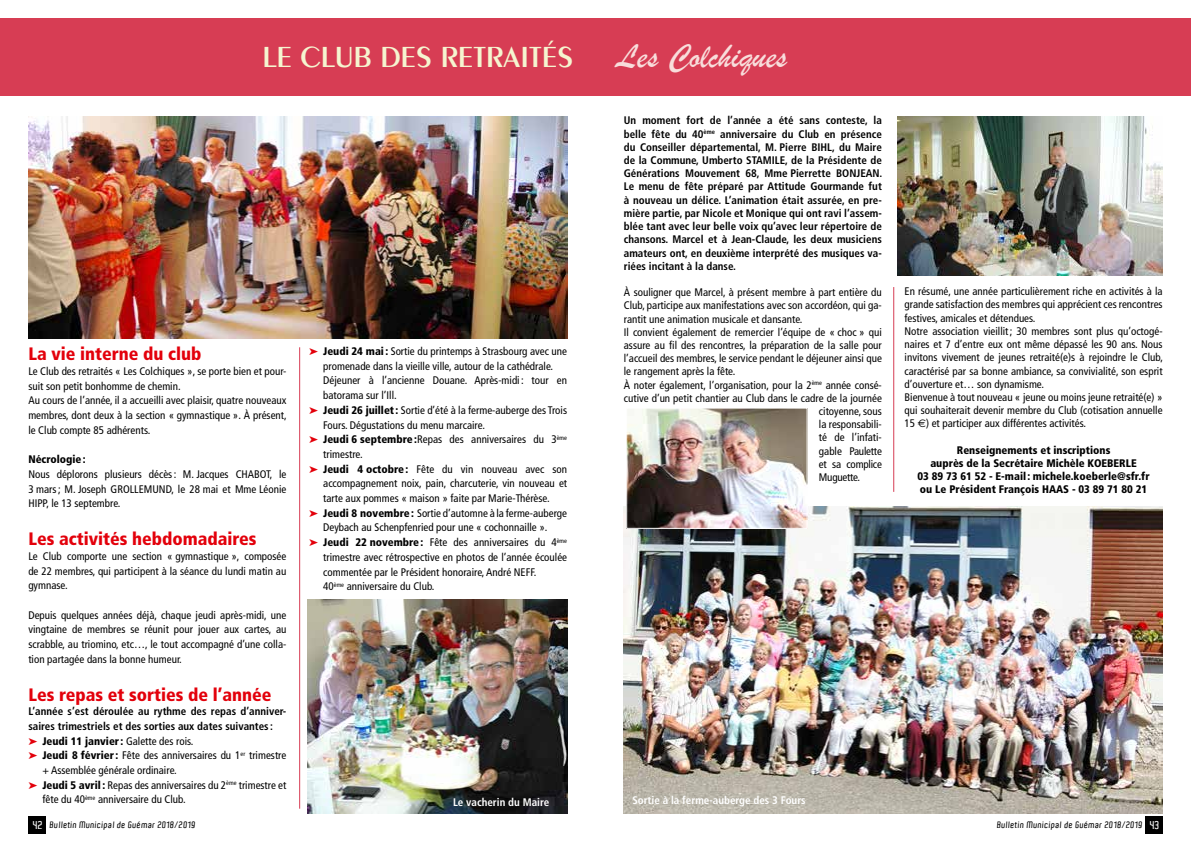
<style>
.page{position:relative;width:1191px;height:842px;background:#fff}
.page>*{position:absolute;margin:0;border:0;box-sizing:border-box;transform-origin:0 0}
.t1{font:600 31px "Peignot";color:#f5f5d0}
.t2{font:900 condensed 18px "Frutiger";color:#e3000b}
.t3{font:condensed 11px/14.7px "Frutiger";color:#000;text-align:justify}
.t4{font:700 condensed 11px/13.2px "Frutiger";color:#000;text-align:justify}
.t5{font:900 condensed 11px/13.2px "Frutiger";color:#000;text-align:center}
.t6{font:700 condensed 11px "Frutiger";color:#fff}
.t7{font:condensed 11px "Frutiger";letter-spacing:-.02em;color:#000}
.t8{font:600 9px "Aldo";color:#000}
.s1{font-family:"Brush Script";font-weight:400;font-size:35px;color:#f8dddb}
.s2{color:#e3000b}
.s3{font-weight:400}
.s4{font-weight:900}
.s5{font-family:"Euro Sans";font-stretch:normal}
.s6{font-size:11px;color:#fff}
</style>
<div class="page">
<div style="left:1145px;top:816px;width:17px;height:17px;background:#000"></div>
<div style="left:29px;top:816px;width:17px;height:17px;background:#000"></div>
<div style="left:0;top:18px;width:595px;height:78px;background:#d73d54"></div>
<div style="left:595px;top:18px;width:596px;height:78px;background:#d73d54"></div>
<img style="left:28px;top:116px;width:539px;height:222px">
<img style="left:624px;top:507px;width:538px;height:307px">
<img style="left:307px;top:600px;width:260px;height:214px">
<img style="left:628px;top:410px;width:177px;height:117px">
<div style="left:626px;top:408px;width:181px;height:121px;border:1px solid #fff"></div>
<hr style="left:299px;top:347px;width:1px;height:462px;background:#d73d54">
<img style="left:897px;top:116px;width:265px;height:160px">
<hr style="left:893px;top:287px;width:1px;height:205px;background:#d73d54">
<h1 class="t1" style="left:262px;top:38px;width:526px">LE CLUB DES RETRAITÉS <span class="s1">Les Colchiques</span></h1>
<h2 class="t2" style="left:28px;top:343px;width:175px">La vie interne du club</h2>
<p class="t3" style="left:28px;top:364px;width:260px;text-align:left">Le Club des retraités « Les Colchiques », se porte bien et pour&shy;suit son petit bonhomme de chemin.<br>Au cours de l’année, il a accueilli avec plaisir, quatre nouveaux membres, dont deux à la section « gymnastique ». À présent, le Club compte 85 adhérents.</p>
<p class="t5" style="left:28px;top:453px;width:59px">Nécrologie:</p>
<p class="t3" style="left:28px;top:467px;width:259px">Nous déplorons plusieurs décès: M. Jacques CHABOT, le 3 mars; M. Joseph GROLLEMUND, le 28 mai et Mme Léonie HIPP, le 13 septembre.</p>
<h2 class="t2" style="left:28px;top:528px;width:230px">Les activités hebdomadaires</h2>
<p class="t3" style="left:28px;top:549px;width:259px">Le Club comporte une section « gymnastique », composée de 22 membres, qui participent à la séance du lundi matin au gymnase.</p>
<p class="t3" style="left:28px;top:607px;width:259px">Depuis quelques années déjà, chaque jeudi après-midi, une vingtaine de membres se réunit pour jouer aux cartes, au scrabble, au triomino, etc…, le tout accompagné d’une colla&shy;tion partagée dans la bonne humeur.</p>
<h2 class="t2" style="left:28px;top:683px;width:245px">Les repas et sorties de l’année</h2>
<p class="t4" style="left:28px;top:705px;width:259px">L’année s’est déroulée au rythme des repas d’anniver-</p>
<p class="t4" style="left:28px;top:719px;width:246px">saires trimestriels et des sorties aux dates suivantes :</p>
<p class="t5" style="left:28px;top:734px;width:167px"><span class="s2">➤</span> Jeudi 11 janvier: <span class="s3">Galette des rois.</span></p>
<p class="t3" style="left:28px;top:748px;width:259px"><span class="s2">➤</span> <span class="s4">Jeudi 8 février:</span> Fête des anniversaires du 1<sup>er</sup> trimestre</p>
<p class="t3" style="left:43px;top:763px;width:136px">+ Assemblée générale ordinaire.</p>
<p class="t3" style="left:28px;top:778px;width:259px"><span class="s2">➤</span> <span class="s4">Jeudi 5 avril:</span> Repas des anniversaires du 2<sup>ème</sup> trimestre et</p>
<p class="t3" style="left:43px;top:792px;width:145px">fête du 40<sup>ème</sup> anniversaire du Club.</p>
<p class="t3" style="left:309px;top:344px;width:259px"><span class="s2">➤</span> <span class="s4">Jeudi 24 mai:</span> Sortie du printemps à Strasbourg avec une</p>
<p class="t3" style="left:323px;top:359px;width:231px">promenade dans la vieille ville, autour de la cathédrale.</p>
<p class="t3" style="left:323px;top:373px;width:245px">Déjeuner à l’ancienne Douane. Après-midi : tour en</p>
<p class="t3" style="left:323px;top:388px;width:75px">batorama sur l’Ill.</p>
<p class="t3" style="left:309px;top:403px;width:259px"><span class="s2">➤</span> <span class="s4">Jeudi 26 juillet:</span> Sortie d’été à la ferme-auberge des Trois</p>
<p class="t3" style="left:323px;top:417px;width:163px">Fours. Dégustations du menu marcaire.</p>
<p class="t3" style="left:309px;top:432px;width:259px"><span class="s2">➤</span> <span class="s4">Jeudi 6 septembre:</span>Repas des anniversaires du 3<sup>ème</sup></p>
<p class="t3" style="left:323px;top:447px;width:41px">trimestre.</p>
<p class="t3" style="left:309px;top:462px;width:259px"><span class="s2">➤</span> <span class="s4">Jeudi 4 octobre:</span> Fête du vin nouveau avec son</p>
<p class="t3" style="left:323px;top:476px;width:245px">accompagnement noix, pain, charcuterie, vin nouveau et</p>
<p class="t3" style="left:323px;top:491px;width:228px">tarte aux pommes « maison » faite par Marie-Thérèse.</p>
<p class="t3" style="left:309px;top:506px;width:259px"><span class="s2">➤</span> <span class="s4">Jeudi 8 novembre:</span> Sortie d’automne à la ferme-auberge</p>
<p class="t3" style="left:323px;top:520px;width:226px">Deybach au Schenpfenried pour une « cochonnaille ».</p>
<p class="t3" style="left:309px;top:535px;width:259px"><span class="s2">➤</span> <span class="s4">Jeudi 22 novembre:</span> Fête des anniversaires du 4<sup>ème</sup></p>
<p class="t3" style="left:323px;top:550px;width:245px">trimestre avec rétrospective en photos de l’année écoulée</p>
<p class="t3" style="left:323px;top:564px;width:214px">commentée par le Président honoraire, André NEFF.</p>
<p class="t3" style="left:323px;top:579px;width:113px">40<sup>ème</sup> anniversaire du Club.</p>
<p class="t4" style="left:624px;top:114px;width:260px">Un moment fort de l’année a été sans conteste, la belle fête du 40<sup>ème</sup> anniversaire du Club en présence du Conseiller départemental, M. Pierre BIHL, du Maire de la Commune, Umberto STAMILE, de la Présidente de Générations Mouvement 68, Mme Pierrette BONJEAN.<br>Le menu de fête préparé par Attitude Gourmande fut à nouveau un délice. L’animation était assurée, en pre&shy;mière partie, par Nicole et Monique qui ont ravi l’assem&shy;blée tant avec leur belle voix qu’avec leur répertoire de chansons. Marcel et à Jean-Claude, les deux musiciens amateurs ont, en deuxième interprété des musiques va&shy;riées incitant à la danse.</p>
<p class="t3" style="left:624px;top:285px;width:259px">À souligner que Marcel, à présent membre à part entière du</p>
<p class="t3" style="left:624px;top:298px;width:259px">Club, participe aux manifestations avec son accordéon, qui ga-</p>
<p class="t3" style="left:624px;top:311px;width:180px">rantit une animation musicale et dansante.</p>
<p class="t3" style="left:624px;top:325px;width:259px">Il convient également de remercier l’équipe de « choc » qui</p>
<p class="t3" style="left:624px;top:338px;width:259px">assure au fil des rencontres, la préparation de la salle pour</p>
<p class="t3" style="left:624px;top:351px;width:259px">l’accueil des membres, le service pendant le déjeuner ainsi que</p>
<p class="t3" style="left:624px;top:364px;width:113px">le rangement après la fête.</p>
<p class="t3" style="left:624px;top:377px;width:259px">À noter également, l’organisation, pour la 2<sup>ème</sup> année consé-</p>
<p class="t3" style="left:624px;top:391px;width:259px">cutive d’un petit chantier au Club dans le cadre de la journée</p>
<p class="t3" style="left:819px;top:404px;width:64px">citoyenne, sous</p>
<p class="t3" style="left:819px;top:417px;width:64px">la responsabili-</p>
<p class="t3" style="left:819px;top:430px;width:64px">té de l’infati-</p>
<p class="t7" style="left:819px;top:444px;width:64px">gable Paulette</p>
<p class="t7" style="left:819px;top:457px;width:64px">et sa complice</p>
<p class="t7" style="left:819px;top:471px;width:43px">Muguette.</p>
<p class="t6" style="left:453px;top:795px;width:98px">Le vacherin du Maire</p>
<p class="t6" style="left:632px;top:794px;width:175px">Sortie à la ferme-auberge des 3 Fours</p>
<p class="t3" style="left:904px;top:285px;width:260px;line-height:13.2px;text-align:left">En résumé, une année particulièrement riche en activités à la grande satisfaction des membres qui apprécient ces rencontres festives, amicales et détendues.<br>Notre association vieillit; 30 membres sont plus qu’octogé&shy;naires et 7 d’entre eux ont même dépassé les 90 ans. Nous invitons vivement de jeunes retraité(e)s à rejoindre le Club, caractérisé par sa bonne ambiance, sa convivialité, son esprit d’ouverture et… son dynamisme.<br>Bienvenue à tout nouveau « jeune ou moins jeune retraité(e) » qui souhaiterait devenir membre du Club (cotisation annuelle 15 <span class="s5">E</span>) et participer aux différentes activités.</p>
<p class="t5" style="left:917px;top:443px;width:234px">Renseignements et inscriptions<br>auprès de la Secrétaire Michèle KOEBERLE<br>03 89 73 61 52 - E-mail: michele.koeberle@sfr.fr ou Le Président François HAAS - 03 89 71 80 21</p>
<p class="t8" style="left:33px;top:820px;width:164px"><span class="s6">42</span> Bulletin Municipal de Guémar 2018/2019</p>
<p class="t8" style="left:997px;top:820px;width:164px">Bulletin Municipal de Guémar 2018/2019 <span class="s6">43</span></p>
</div>
